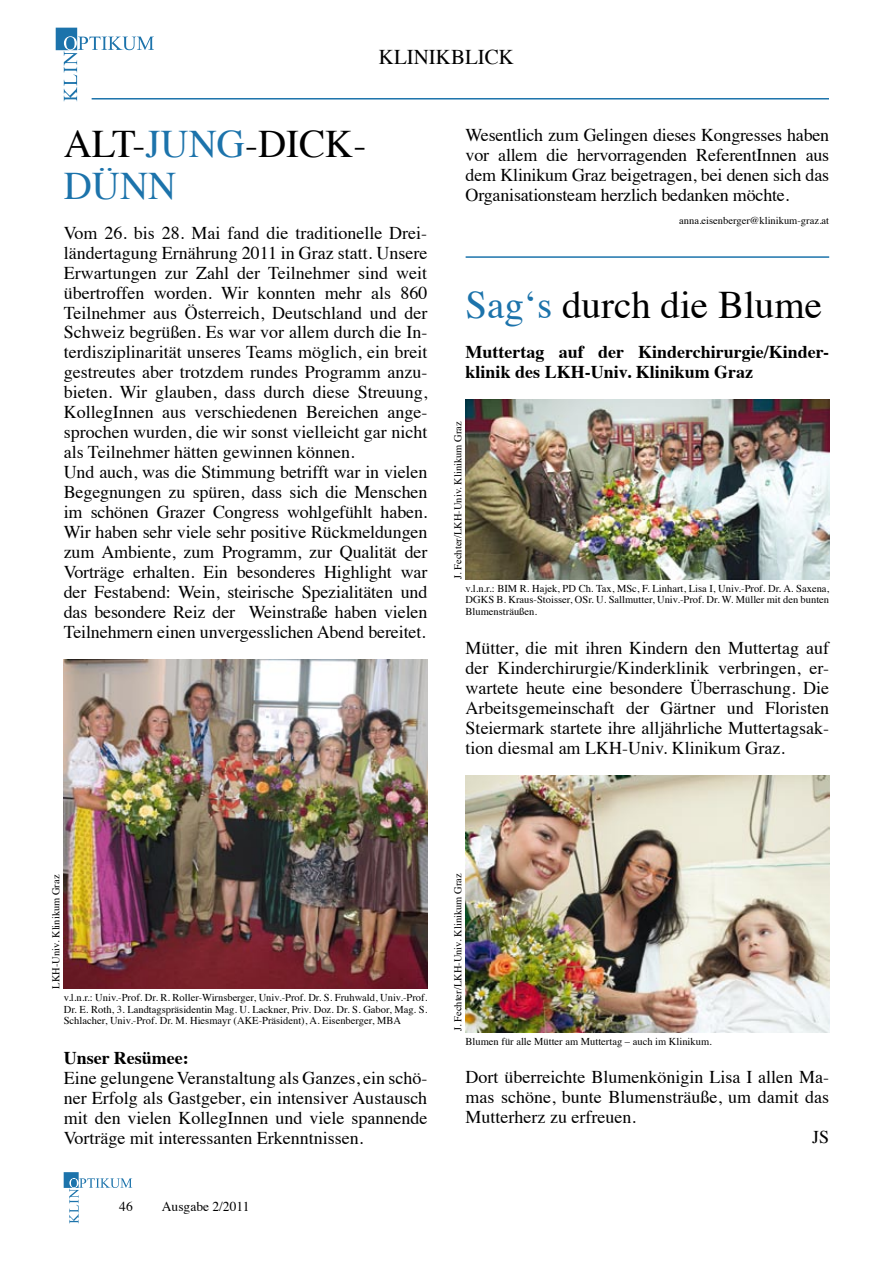
<style>
.page{position:relative;width:893px;height:1263px;background:#fff}
.page>*{position:absolute;margin:0;border:0;box-sizing:border-box;transform-origin:0 0}
.t1{font:39px/42px "Times";color:#000}
.t2{font:21px "Times";color:#000}
.t3{font:18px/20px "Times";color:#000;text-align:justify}
.t4{font:700 18px/20px "Times";color:#000}
.t5{font:13.5px "Times";color:#000}
.t6{font:10.5px/11.6px "Times";color:#000;text-align:justify}
.s1{color:#1c73ab}
</style>
<div class="page">
<svg style="left:56px;top:28px;width:98px;height:73px"></svg>
<hr style="left:92px;top:98px;width:737px;height:2px;background:#1c73ab">
<svg style="left:64px;top:1172px;width:68px;height:51px"></svg>
<hr style="left:466px;top:256px;width:363px;height:2px;background:#1c73ab">
<img style="left:64px;top:659px;width:363px;height:330px">
<img style="left:466px;top:399px;width:363px;height:180px">
<img style="left:466px;top:775px;width:363px;height:257px">
<p class="t2" style="left:379px;top:37px;width:137px">KLINIKBLICK</p>
<h1 class="t1" style="left:64px;top:119px;width:304px">ALT-<span class="s1">JUNG</span>-DICK-<br><span class="s1">DÜNN</span></h1>
<p class="t3" style="left:64px;top:221px;width:365px;text-align:left">Vom 26. bis 28. Mai fand die traditionelle Drei&shy;ländertagung Ernährung 2011 in Graz statt. Unsere Erwartungen zur Zahl der Teilnehmer sind weit übertroffen worden. Wir konnten mehr als 860<br>Teilnehmer aus Österreich, Deutschland und der Schweiz begrüßen. Es war vor allem durch die In&shy;terdisziplinarität unseres Teams möglich, ein breit gestreutes aber trotzdem rundes Programm anzu&shy;bieten. Wir glauben, dass durch diese Streuung, KollegInnen aus verschiedenen Bereichen ange&shy;sprochen wurden, die wir sonst vielleicht gar nicht als Teilnehmer hätten gewinnen können.<br>Und auch, was die Stimmung betrifft war in vielen Begegnungen zu spüren, dass sich die Menschen im schönen Grazer Congress wohlgefühlt haben.<br>Wir haben sehr viele sehr positive Rückmeldungen zum Ambiente, zum Programm, zur Qualität der Vorträge erhalten. Ein besonderes Highlight war der Festabend: Wein, steirische Spezialitäten und das besondere Reiz der Weinstraße haben vielen Teilnehmern einen unvergesslichen Abend bereitet.</p>
<p class="t3" style="left:466px;top:123px;width:365px">Wesentlich zum Gelingen dieses Kongresses haben vor allem die hervorragenden ReferentInnen aus dem Klinikum Graz beigetragen, bei denen sich das Organisationsteam herzlich bedanken möchte.</p>
<p class="t6" style="left:679px;top:214px;width:152px">anna.eisenberger@klinikum-graz.at</p>
<h1 class="t1" style="left:466px;top:280px;width:358px"><span class="s1">Sag‘s</span> durch die Blume</h1>
<p class="t4" style="left:466px;top:340px;width:363px">Muttertag auf der Kinderchirurgie/Kinder&shy;klinik des LKH-Univ. Klinikum Graz</p>
<p class="t6" style="left:451px;top:579px;width:159px;rotate:-90deg">J. Fechter/LKH-Univ. Klinikum Graz</p>
<p class="t6" style="left:466px;top:581px;width:365px">v.l.n.r.: BIM R. Hajek, PD Ch. Tax, MSc, F. Linhart, Lisa I, Univ.-Prof. Dr. A. Saxena, DGKS B. Kraus-Stoisser, OSr. U. Sallmutter, Univ.-Prof. Dr. W. Müller mit den bunten Blumensträußen.</p>
<p class="t3" style="left:466px;top:636px;width:365px">Mütter, die mit ihren Kindern den Muttertag auf der Kinderchirurgie/Kinderklinik verbringen, er&shy;wartete heute eine besondere Überraschung. Die Arbeitsgemeinschaft der Gärtner und Floristen Steiermark startete ihre alljährliche Muttertagsak&shy;tion diesmal am LKH-Univ. Klinikum Graz.</p>
<p class="t6" style="left:49px;top:989px;width:115px;rotate:-90deg">LKH-Univ. Klinikum Graz</p>
<p class="t6" style="left:451px;top:1031px;width:159px;rotate:-90deg">J. Fechter/LKH-Univ. Klinikum Graz</p>
<p class="t6" style="left:64px;top:991px;width:365px">v.l.n.r.: Univ.-Prof. Dr. R. Roller-Wirnsberger, Univ.-Prof. Dr. S. Fruhwald, Univ.-Prof.<br>Dr. E. Roth, 3. Landtagspräsidentin Mag. U. Lackner, Priv. Doz. Dr. S. Gabor, Mag. S.<br>Schlacher, Univ.-Prof. Dr. M. Hiesmayr (AKE-Präsident), A. Eisenberger, MBA</p>
<p class="t4" style="left:64px;top:1046px;width:127px">Unser Resümee:</p>
<p class="t3" style="left:64px;top:1066px;width:365px">Eine gelungene Veranstaltung als Ganzes, ein schö&shy;ner Erfolg als Gastgeber, ein intensiver Austausch mit den vielen KollegInnen und viele spannende Vorträge mit interessanten Erkenntnissen.</p>
<p class="t5" style="left:119px;top:1194px;width:15px">46</p>
<p class="t5" style="left:162px;top:1194px;width:89px">Ausgabe 2/2011</p>
<p class="t6" style="left:466px;top:1035px;width:248px">Blumen für alle Mütter am Muttertag – auch im Klinikum.</p>
<p class="t3" style="left:466px;top:1066px;width:365px">Dort überreichte Blumenkönigin Lisa I allen Ma-</p>
<p class="t3" style="left:466px;top:1086px;width:365px">mas schöne, bunte Blumensträuße, um damit das</p>
<p class="t3" style="left:466px;top:1106px;width:172px">Mutterherz zu erfreuen.</p>
<p class="t3" style="left:812px;top:1125px;width:19px">JS</p>
</div>
